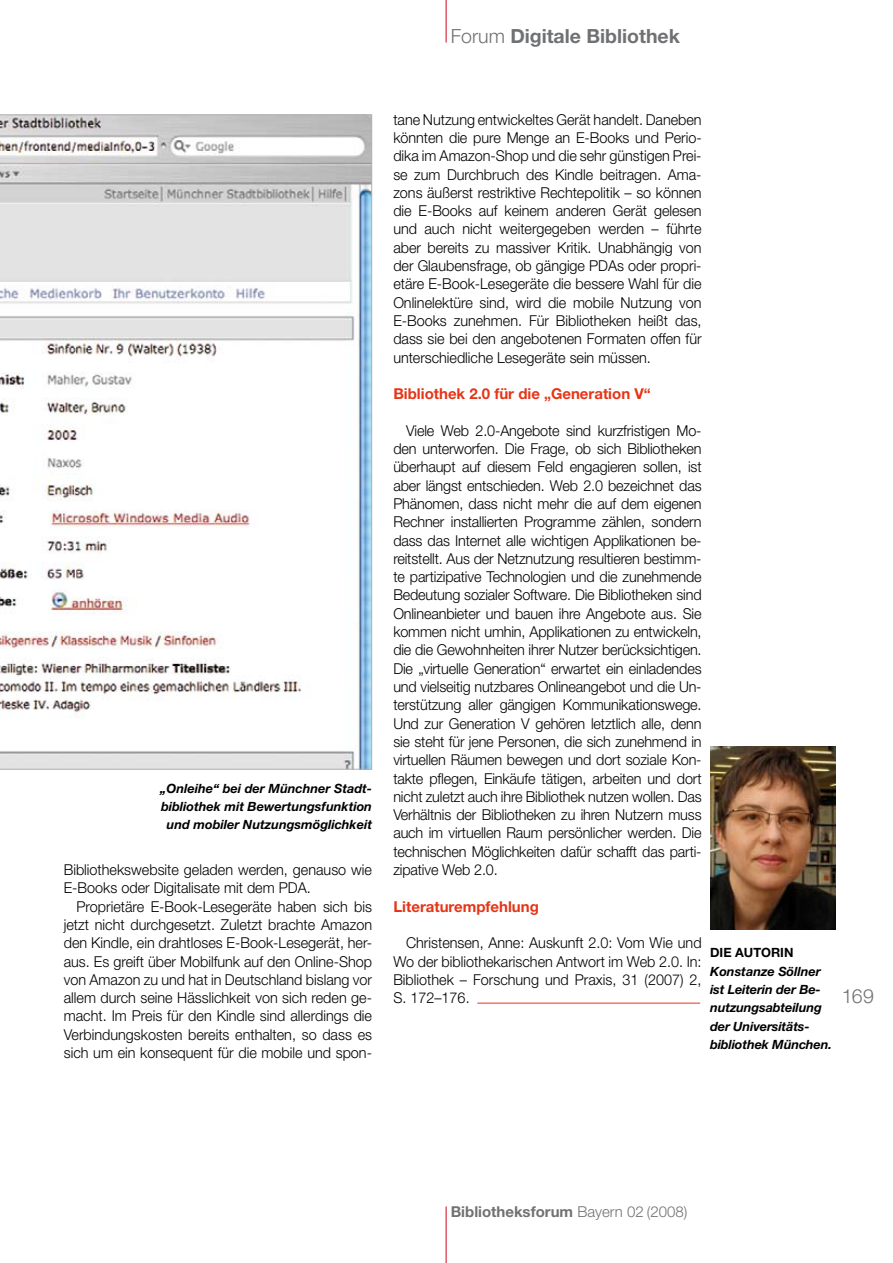
<style>
.page{position:relative;width:893px;height:1263px;background:#fff}
.page>*{position:absolute;margin:0;border:0;box-sizing:border-box;transform-origin:0 0}
.t1{font:700 19.5px "Helvetica Neue";color:#707173}
.t2{font:300 19.5px "Helvetica Neue";color:#707173}
.t3{font:300 15px/18.3px "Helvetica Neue";color:#000;text-align:justify;scale:.96 1}
.t4{font:700 15px "Helvetica Neue";color:#e53517}
.t5{font:700 15px "Helvetica Neue";color:#707173}
.t6{font:italic 700 12.75px/18.3px "Helvetica Neue";color:#000;text-align:center}
.t7{font:700 12.75px "Helvetica Neue";color:#000}
.s1{font-weight:300}
</style>
<div class="page">
<hr style="left:446px;top:0;width:1px;height:43px;background:#cc071e">
<hr style="left:446px;top:1206px;width:1px;height:57px;background:#cc071e">
<svg style="left:0;top:115px;width:372px;height:655px"></svg>
<hr style="left:477px;top:1003px;width:223px;height:1px;background:#e53517">
<img style="left:710px;top:747px;width:125px;height:183px">
<h1 class="t1" style="left:451px;top:24px;width:231px"><span class="s1">Forum</span> Digitale Bibliothek</h1>
<p class="t6" style="left:160px;top:779px;width:213px">„Onleihe“ bei der Münchner Stadt&shy;bibliothek mit Bewertungsfunktion und mobiler Nutzungsmöglichkeit</p>
<p class="t3" style="left:64px;top:860px;width:323px">Bibliothekswebsite geladen werden, genauso wie<br>E-Books oder Digitalisate mit dem PDA.</p>
<p class="t3" style="left:64px;top:897px;width:323px;text-indent:13px">Proprietäre E-Book-Lesegeräte haben sich bis jetzt nicht durchgesetzt. Zuletzt brachte Amazon den Kindle, ein drahtloses E-Book-Lesegerät, her&shy;aus. Es greift über Mobilfunk auf den Online-Shop von Amazon zu und hat in Deutschland bislang vor allem durch seine Hässlichkeit von sich reden ge&shy;macht. Im Preis für den Kindle sind allerdings die Verbindungskosten bereits enthalten, so dass es sich um ein konsequent für die mobile und spon-</p>
<p class="t3" style="left:393px;top:110px;width:323px">tane Nutzung entwickeltes Gerät handelt. Daneben könnten die pure Menge an E-Books und Perio&shy;dika im Amazon-Shop und die sehr günstigen Prei&shy;se zum Durchbruch des Kindle beitragen. Ama&shy;zons äußerst restriktive Rechtepolitik – so können die E-Books auf keinem anderen Gerät gelesen und auch nicht weitergegeben werden – führte aber bereits zu massiver Kritik. Unabhängig von der Glaubensfrage, ob gängige PDAs oder propri&shy;etäre E-Book-Lesegeräte die bessere Wahl für die Onlinelektüre sind, wird die mobile Nutzung von E-Books zunehmen. Für Bibliotheken heißt das, dass sie bei den angebotenen Formaten offen für unterschiedliche Lesegeräte sein müssen.</p>
<p class="t4" style="left:393px;top:384px;width:259px">Bibliothek 2.0 für die „Generation V“</p>
<p class="t3" style="left:393px;top:421px;width:323px;text-indent:13px">Viele Web 2.0-Angebote sind kurzfristigen Mo&shy;den unterworfen. Die Frage, ob sich Bibliotheken überhaupt auf diesem Feld engagieren sollen, ist aber längst entschieden. Web 2.0 bezeichnet das Phänomen, dass nicht mehr die auf dem eigenen Rechner installierten Programme zählen, sondern dass das Internet alle wichtigen Applikationen be&shy;reitstellt. Aus der Netznutzung resultieren bestimm&shy;te partizipative Technologien und die zunehmende Bedeutung sozialer Software. Die Bibliotheken sind Onlineanbieter und bauen ihre Angebote aus. Sie kommen nicht umhin, Applikationen zu entwickeln, die die Gewohnheiten ihrer Nutzer berücksichtigen.<br>Die „virtuelle Generation“ erwartet ein einladendes und vielseitig nutzbares Onlineangebot und die Un&shy;terstützung aller gängigen Kommunikationswege.<br>Und zur Generation V gehören letztlich alle, denn sie steht für jene Personen, die sich zunehmend in virtuellen Räumen bewegen und dort soziale Kon&shy;takte pflegen, Einkäufe tätigen, arbeiten und dort nicht zuletzt auch ihre Bibliothek nutzen wollen. Das Verhältnis der Bibliotheken zu ihren Nutzern muss auch im virtuellen Raum persönlicher werden. Die technischen Möglichkeiten dafür schafft das parti&shy;zipative Web 2.0.</p>
<p class="t4" style="left:393px;top:897px;width:147px">Literaturempfehlung</p>
<p class="t3" style="left:393px;top:933px;width:323px;text-indent:13px">Christensen, Anne: Auskunft 2.0: Vom Wie und Wo der bibliothekarischen Antwort im Web 2.0. In:<br>Bibliothek – Forschung und Praxis, 31 (2007) 2, S. 172–176.</p>
<p class="t7" style="left:710px;top:945px;width:77px">Die Autorin</p>
<p class="t6" style="left:710px;top:962px;width:123px;text-align:left">Konstanze Söllner ist Leiterin der Be&shy;nutzungsabteilung der Universitäts&shy;bibliothek München.</p>
<h1 class="t2" style="left:842px;top:984px;width:34px">169</h1>
<p class="t5" style="left:451px;top:1202px;width:238px">Bibliotheksforum <span class="s1">Bayern 02 (2008)</span></p>
</div>
